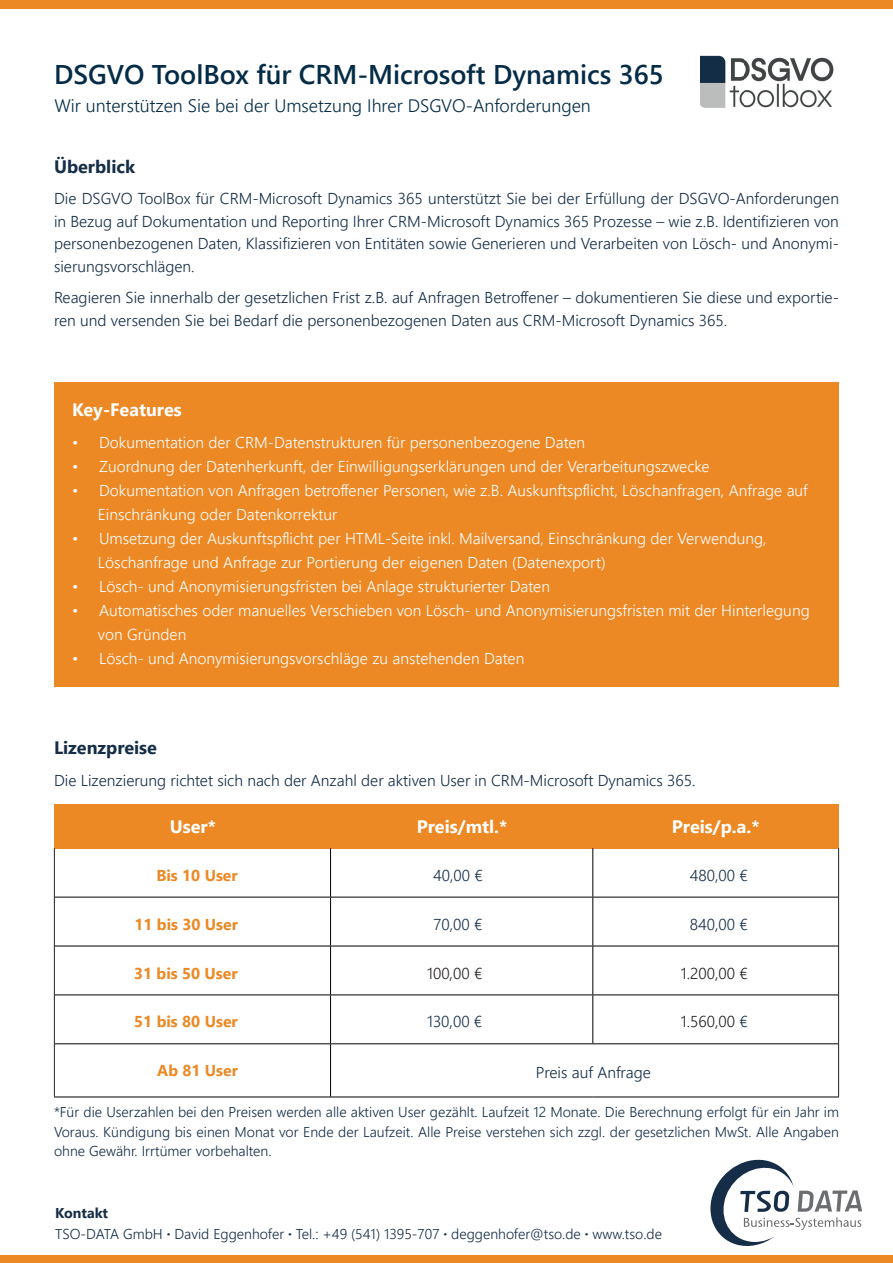
<style>
.page{position:relative;width:893px;height:1263px;background:#fff}
.page>*{position:absolute;margin:0;border:0;box-sizing:border-box;transform-origin:0 0}
.t1{font:600 27px "Segoe UI";color:#052c47}
.t2{font:300 18px "Segoe UI";color:#052c47}
.t3{font:700 18px "Segoe UI";color:#fff}
.t4{font:700 18px "Segoe UI";color:#152d47}
.t5{font:300 15.75px/24px "Segoe UI";color:#fff}
.t6{font:300 15.75px/22.5px "Segoe UI";color:#152d47;text-align:justify}
.t7{font:700 15.75px "Segoe UI";color:#ec8925}
.t8{font:300 15.75px "Segoe UI";color:#231f20}
.t9{font:300 14.25px/19.5px "Segoe UI";color:#152d47}
.s1{color:#152d47}
.s2{font-weight:700}
</style>
<div class="page">
<div style="left:54px;top:382px;width:785px;height:305px;background:#ec8925"></div>
<div style="left:0;top:1255px;width:893px;height:8px;background:#ec8925"></div>
<div style="left:0;top:0;width:893px;height:9px;background:#ec8925"></div>
<svg style="left:710px;top:1160px;width:152px;height:86px"></svg>
<div style="left:54px;top:804px;width:277px;height:44px;background:#ec8925"></div>
<div style="left:331px;top:804px;width:262px;height:44px;background:#ec8925"></div>
<div style="left:593px;top:804px;width:246px;height:44px;background:#ec8925"></div>
<hr style="left:54px;top:848px;width:1px;height:49px;background:#231f20">
<hr style="left:838px;top:848px;width:1px;height:49px;background:#231f20">
<hr style="left:54px;top:897px;width:1px;height:49px;background:#231f20">
<hr style="left:838px;top:897px;width:1px;height:49px;background:#231f20">
<hr style="left:54px;top:946px;width:1px;height:49px;background:#231f20">
<hr style="left:838px;top:946px;width:1px;height:49px;background:#231f20">
<hr style="left:54px;top:995px;width:1px;height:49px;background:#231f20">
<hr style="left:838px;top:995px;width:1px;height:49px;background:#231f20">
<hr style="left:54px;top:1044px;width:1px;height:52px;background:#231f20">
<hr style="left:838px;top:1044px;width:1px;height:52px;background:#231f20">
<hr style="left:330px;top:848px;width:1px;height:49px;background:#000">
<hr style="left:592px;top:848px;width:1px;height:49px;background:#000">
<hr style="left:55px;top:897px;width:276px;height:1px;background:#000">
<hr style="left:331px;top:897px;width:262px;height:1px;background:#000">
<hr style="left:330px;top:897px;width:1px;height:49px;background:#000">
<hr style="left:593px;top:897px;width:245px;height:1px;background:#000">
<hr style="left:592px;top:897px;width:1px;height:49px;background:#000">
<hr style="left:55px;top:946px;width:276px;height:1px;background:#000">
<hr style="left:331px;top:946px;width:262px;height:1px;background:#000">
<hr style="left:330px;top:946px;width:1px;height:48px;background:#000">
<hr style="left:593px;top:946px;width:245px;height:1px;background:#000">
<hr style="left:592px;top:946px;width:1px;height:48px;background:#000">
<hr style="left:55px;top:994px;width:276px;height:1px;background:#000">
<hr style="left:331px;top:994px;width:262px;height:1px;background:#000">
<hr style="left:330px;top:995px;width:1px;height:48px;background:#000">
<hr style="left:593px;top:994px;width:245px;height:1px;background:#000">
<hr style="left:592px;top:995px;width:1px;height:48px;background:#000">
<hr style="left:55px;top:1043px;width:276px;height:1px;background:#000">
<hr style="left:331px;top:1043px;width:262px;height:1px;background:#000">
<hr style="left:330px;top:1044px;width:1px;height:52px;background:#000">
<hr style="left:593px;top:1043px;width:245px;height:1px;background:#000">
<hr style="left:54px;top:1096px;width:277px;height:1px;background:#000">
<hr style="left:331px;top:1096px;width:262px;height:1px;background:#000">
<hr style="left:593px;top:1096px;width:246px;height:1px;background:#000">
<img style="left:700px;top:55px;width:134px;height:53px">
<h1 class="t1" style="left:54px;top:49px;width:611px">DSGVO ToolBox für CRM-Microsoft Dynamics 365</h1>
<p class="t2" style="left:54px;top:88px;width:538px">Wir unterstützen Sie bei der Umsetzung Ihrer DSGVO-Anforderungen</p>
<p class="t4" style="left:54px;top:149px;width:83px">Überblick</p>
<p class="t6" style="left:54px;top:186px;width:786px">Die DSGVO ToolBox für CRM-Microsoft Dynamics 365 unterstützt Sie bei der Erfüllung der DSGVO-Anforderungen in Bezug auf Dokumentation und Reporting Ihrer CRM-Microsoft Dynamics 365 Prozesse – wie z.B. Identifizieren von personenbezogenen Daten, Klassifizieren von Entitäten sowie Generieren und Verarbeiten von Lösch- und Anonymi&shy;sierungsvorschlägen.</p>
<p class="t6" style="left:54px;top:285px;width:786px">Reagieren Sie innerhalb der gesetzlichen Frist z.B. auf Anfragen Betroffener – dokumentieren Sie diese und exportie&shy;ren und versenden Sie bei Bedarf die personenbezogenen Daten aus CRM-Microsoft Dynamics 365.</p>
<p class="t3" style="left:72px;top:393px;width:111px">Key-Features</p>
<p class="t5" style="left:72px;top:429px;width:515px">• Dokumentation der CRM-Datenstrukturen für personenbezogene Daten</p>
<p class="t5" style="left:72px;top:453px;width:639px">• Zuordnung der Datenherkunft, der Einwilligungserklärungen und der Verarbeitungszwecke</p>
<p class="t5" style="left:98px;top:477px;width:711px;text-indent:-26px">• Dokumentation von Anfragen betroffener Personen, wie z.B. Auskunftspflicht, Löschanfragen, Anfrage auf<br>Einschränkung oder Datenkorrektur</p>
<p class="t5" style="left:98px;top:525px;width:670px;text-indent:-26px">• Umsetzung der Auskunftspflicht per HTML-Seite inkl. Mailversand, Einschränkung der Verwendung,<br>Löschanfrage und Anfrage zur Portierung der eigenen Daten (Datenexport)</p>
<p class="t5" style="left:72px;top:573px;width:479px">• Lösch- und Anonymisierungsfristen bei Anlage strukturierter Daten</p>
<p class="t5" style="left:98px;top:597px;width:713px;text-indent:-26px">• Automatisches oder manuelles Verschieben von Lösch- und Anonymisierungsfristen mit der Hinterlegung von Gründen</p>
<p class="t5" style="left:72px;top:645px;width:454px">• Lösch- und Anonymisierungsvorschläge zu anstehenden Daten</p>
<p class="t4" style="left:54px;top:731px;width:104px">Lizenzpreise</p>
<p class="t6" style="left:54px;top:767px;width:643px">Die Lizenzierung richtet sich nach der Anzahl der aktiven User in CRM-Microsoft Dynamics 365.</p>
<p class="t3" style="left:170px;top:809px;width:48px">User*</p>
<p class="t3" style="left:417px;top:809px;width:92px">Preis/mtl.*</p>
<p class="t3" style="left:672px;top:809px;width:89px">Preis/p.a.*</p>
<p class="t7" style="left:156px;top:860px;width:83px">Bis 10 User</p>
<p class="t6" style="left:433px;top:862px;width:51px">40,00 €</p>
<p class="t6" style="left:690px;top:862px;width:59px">480,00 €</p>
<p class="t7" style="left:134px;top:909px;width:105px">11 bis 30 User</p>
<p class="t6" style="left:434px;top:911px;width:50px">70,00 €</p>
<p class="t6" style="left:690px;top:911px;width:59px">840,00 €</p>
<p class="t7" style="left:134px;top:958px;width:105px">31 bis 50 User</p>
<p class="t8" style="left:427px;top:958px;width:57px">100,00 €</p>
<p class="t8" style="left:681px;top:958px;width:68px">1.200,00 €</p>
<p class="t7" style="left:134px;top:1007px;width:105px">51 bis 80 User</p>
<p class="t6" style="left:427px;top:1009px;width:57px">130,00 €</p>
<p class="t8" style="left:681px;top:1007px;width:68px">1.560,00 <span class="s1">€</span></p>
<p class="t7" style="left:157px;top:1056px;width:82px">Ab 81 User</p>
<p class="t6" style="left:536px;top:1060px;width:117px">Preis auf Anfrage</p>
<p class="t9" style="left:54px;top:1101px;width:786px;text-align:justify">*Für die Userzahlen bei den Preisen werden alle aktiven User gezählt. Laufzeit 12 Monate. Die Berechnung erfolgt für ein Jahr im Voraus. Kündigung bis einen Monat vor Ende der Laufzeit. Alle Preise verstehen sich zzgl. der gesetzlichen MwSt. Alle Angaben ohne Gewähr. Irrtümer vorbehalten.</p>
<p class="t9" style="left:55px;top:1201px;width:608px;line-height:21px"><span class="s2">Kontakt<br></span>TSO-DATA GmbH <span class="s2">·</span> David Eggenhofer <span class="s2">·</span> Tel.: +49 (541) 1395-707 <span class="s2">·</span> deggenhofer@tso.de <span class="s2">·</span> www.tso.de</p>
</div>
